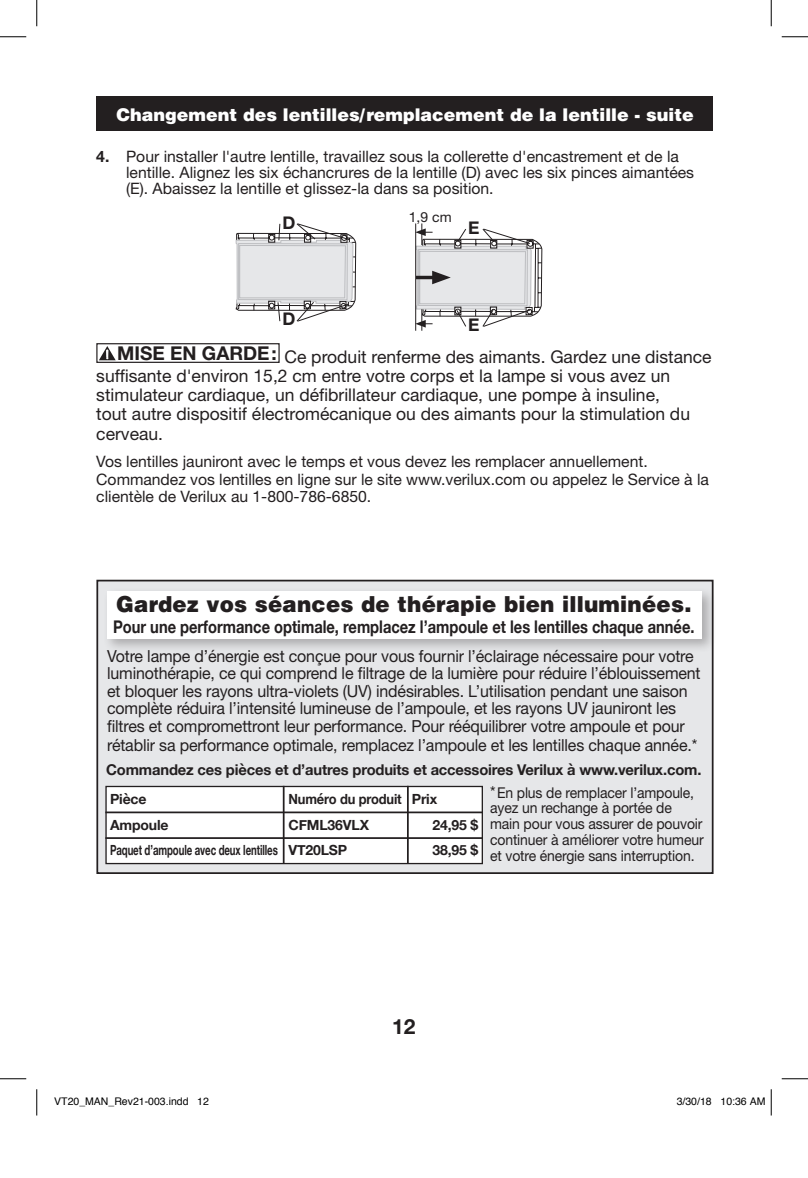
<style>
.page{position:relative;width:808px;height:1178px;background:#fff}
.page>*{position:absolute;margin:0;border:0;box-sizing:border-box;transform-origin:0 0}
.t1{font:900 22.05px "Helvetica";letter-spacing:.01em;color:#231f20}
.t2{font:900 21px "Helvetica";color:#fff}
.t3{font:700 21px "Helvetica Neue LT Std";color:#231f20}
.t4{font:17.5px/19.2px "Helvetica Neue LT Std";color:#231f20}
.t5{font:700 17.5px "Helvetica Neue";color:#231f20;scale:.84 1}
.t6{font:900 17.5px "Helvetica";color:#fff}
.t7{font:700 17.5px "Helvetica Neue LT Std";color:#231f20}
.t8{font:16.62px/17.5px "Helvetica Neue LT Std";letter-spacing:-.01em;color:#231f20;scale:.96 1}
.t9{font:15.75px/15.8px "Helvetica Neue LT Std";color:#231f20}
.t10{font:14.88px/15.8px "Helvetica Neue LT Std";letter-spacing:-.01em;color:#231f20;scale:.94 1}
.t11{font:700 14.88px "Helvetica Neue";letter-spacing:-.01em;color:#231f20}
.t12{font:700 14px/25.4px "Helvetica Neue";letter-spacing:-.01em;color:#231f20}
.t13{font:700 14px/25.4px "Helvetica Neue";letter-spacing:-.01em;color:#231f20;scale:.92 1}
.t14{font:14px "Helvetica Neue LT Std";color:#231f20}
.t15{font:10.5px "Helvetica";color:#000}
.s1{font-weight:700}
.s2{font-weight:700;font-size:19.07px}
.s3{font-size:16.62px}
</style>
<div class="page">
<div style="left:96px;top:343px;width:184px;height:20px;border:1px solid #231f20"></div>
<svg style="left:99px;top:346px;width:17px;height:14px"></svg>
<svg style="left:236px;top:223px;width:120px;height:99px"></svg>
<svg style="left:415px;top:223px;width:127px;height:108px"></svg>
<div style="left:97px;top:96px;width:616px;height:35px;background:#231f20"></div>
<div style="left:97px;top:580px;width:615px;height:293px;background:#e6e7e9"></div>
<div style="left:96px;top:580px;width:617px;height:294px;border:2px solid #231f20"></div>
<div style="left:103px;top:586px;width:613px;height:67px;background:#231f20;opacity:.3"></div>
<div style="left:108px;top:591px;width:594px;height:48px;background:#fff"></div>
<div style="left:106px;top:786px;width:376px;height:77px;background:#fff"></div>
<div style="left:105px;top:786px;width:378px;height:78px;border:1px solid #231f20"></div>
<hr style="left:105px;top:811px;width:378px;height:2px;background:#231f20">
<hr style="left:105px;top:837px;width:378px;height:2px;background:#231f20">
<hr style="left:283px;top:786px;width:1px;height:77px;background:#231f20">
<hr style="left:407px;top:786px;width:2px;height:77px;background:#231f20">
<svg style="left:0;top:36px;width:26px;height:1px"></svg>
<svg style="left:781px;top:36px;width:27px;height:1px"></svg>
<svg style="left:0;top:1078px;width:26px;height:1px"></svg>
<svg style="left:781px;top:1078px;width:27px;height:1px"></svg>
<svg style="left:36px;top:0;width:1px;height:26px"></svg>
<svg style="left:36px;top:1089px;width:1px;height:26px"></svg>
<svg style="left:771px;top:0;width:1px;height:26px"></svg>
<svg style="left:771px;top:1089px;width:1px;height:26px"></svg>
<p class="t2" style="left:355px;top:101px;width:98px">HEADER</p>
<p class="t9" style="left:126px;top:148px;width:569px;text-indent:-30px"><span class="s1">4.</span> Pour installer l'autre lentille, travaillez sous la collerette d'encastrement et de la lentille. Alignez les six échancrures de la lentille (D) avec les six pinces aimantées (E). Abaissez la lentille et glissez-la dans sa position.</p>
<p class="t6" style="left:117px;top:103px;width:578px">Changement des lentilles/remplacement de la lentille - suite</p>
<p class="t7" style="left:282px;top:211px;width:14px">D</p>
<p class="t7" style="left:282px;top:308px;width:14px">D</p>
<p class="t14" style="left:409px;top:208px;width:44px">1,9 cm</p>
<p class="t7" style="left:468px;top:217px;width:13px">E</p>
<p class="t7" style="left:468px;top:313px;width:13px">E</p>
<p class="t4" style="left:96px;top:346px;width:617px;text-indent:21px"><span class="s2">MISE EN GARDE:</span> Ce produit renferme des aimants. Gardez une distance suffisante d'environ 15,2 cm entre votre corps et la lampe si vous avez un stimulateur cardiaque, un défibrillateur cardiaque, une pompe à insuline,<br>tout autre dispositif électromécanique ou des aimants pour la stimulation du cerveau.</p>
<p class="t9" style="left:96px;top:452px;width:614px;line-height:17.5px">Vos lentilles jauniront avec le temps et vous devez les remplacer annuellement.<br>Commandez vos lentilles en ligne sur le site www.verilux.com ou appelez le Service à la clientèle de Verilux au 1-800-786-6850.</p>
<h1 class="t1" style="left:116px;top:590px;width:577px">Gardez vos séances de thérapie bien illuminées.</h1>
<p class="t5" style="left:113px;top:613px;width:693px">Pour une performance optimale, remplacez l’ampoule et les lentilles chaque année.</p>
<p class="t8" style="left:107px;top:647px;width:619px">Votre lampe d’énergie est conçue pour vous fournir l’éclairage nécessaire pour votre luminothérapie, ce qui comprend le filtrage de la lumière pour réduire l’éblouissement et bloquer les rayons ultra-violets (UV) indésirables. L’utilisation pendant une saison complète réduira l’intensité lumineuse de l’ampoule, et les rayons UV jauniront les filtres et compromettront leur performance. Pour rééquilibrer votre ampoule et pour</p>
<p class="t8" style="left:107px;top:736px;width:616px">rétablir sa performance optimale, remplacez l’ampoule et les lentilles chaque année.*</p>
<p class="t10" style="left:490px;top:784px;width:229px"><span class="s3">*</span>En plus de remplacer l’ampoule, ayez un rechange à portée de main pour vous assurer de pouvoir continuer à améliorer votre humeur et votre énergie sans interruption.</p>
<p class="t11" style="left:106px;top:758px;width:597px">Commandez ces pièces et d’autres produits et accessoires Verilux à www.verilux.com.</p>
<p class="t12" style="left:110px;top:787px;width:169px">Pièce<br>Ampoule<br>Paquet d’ampoule avec deux lentilles</p>
<p class="t13" style="left:288px;top:787px;width:125px">Numéro du produit<br>CFML36VLX<br>VT20LSP</p>
<p class="t12" style="left:432px;top:787px;width:47px;text-indent:-21px">Prix<br>24,95 $<br>38,95 $</p>
<p class="t3" style="left:392px;top:1013px;width:25px">12</p>
<p class="t15" style="left:54px;top:1093px;width:156px">VT20_MAN_Rev21-003.indd 12</p>
<p class="t15" style="left:676px;top:1093px;width:90px">3/30/18 10:36 AM</p>
</div>
